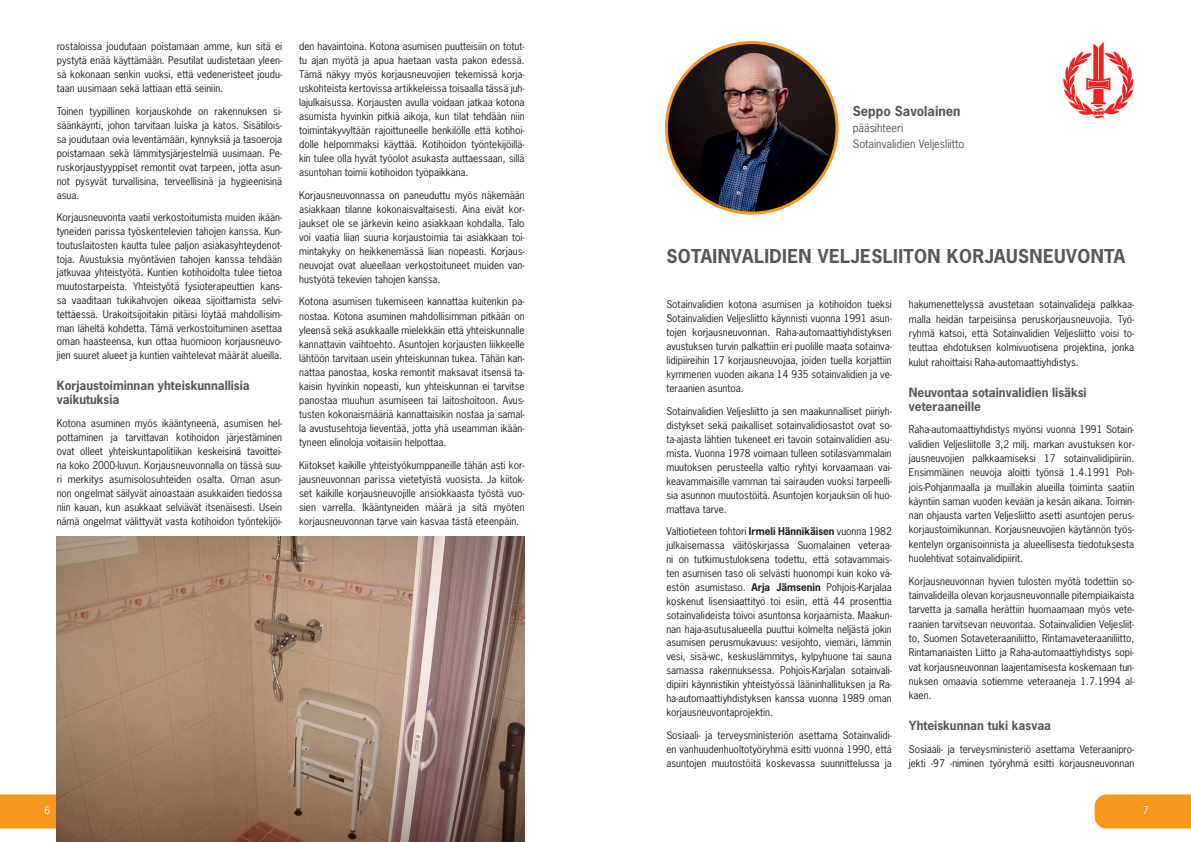
<style>
.page{position:relative;width:1191px;height:842px;background:#fff}
.page>*{position:absolute;margin:0;border:0;box-sizing:border-box;transform-origin:0 0}
.t1{font:700 18px "News Gothic Std";letter-spacing:.02em;color:#57585a}
.t2{font:700 13px "News Gothic Std";color:#57585a}
.t3{font:700 12px/14px "News Gothic Std";color:#57585a}
.t4{font:11px/16px "News Gothic Std";color:#57585a}
.t5{font:10px/14px "News Gothic Std";color:#231f20;text-align:justify}
.t6{font:10px "News Gothic Std";color:#fff}
.s1{font-weight:700}
</style>
<div class="page">
<div style="left:1094px;top:794px;width:97px;height:34px;background:#f7981d"></div>
<div style="left:0;top:794px;width:57px;height:34px;background:#f7981d"></div>
<img style="left:57px;top:537px;width:467px;height:305px">
<img style="left:667px;top:43px;width:170px;height:170px">
<img style="left:1063px;top:42px;width:71px;height:77px">
<p class="t5" style="left:57px;top:39px;width:227px">rostaloissa joudutaan poistamaan amme, kun sitä ei pystytä enää käyttämään. Pesutilat uudistetaan yleen&shy;sä kokonaan senkin vuoksi, että vedeneristeet joudu&shy;taan uusimaan sekä lattiaan että seiniin.</p>
<p class="t5" style="left:57px;top:104px;width:227px">Toinen tyypillinen korjauskohde on rakennuksen si&shy;säänkäynti, johon tarvitaan luiska ja katos. Sisätilois&shy;sa joudutaan ovia leventämään, kynnyksiä ja tasoeroja poistamaan sekä lämmitysjärjestelmiä uusimaan. Pe&shy;ruskorjaustyyppiset remontit ovat tarpeen, jotta asun&shy;not pysyvät turvallisina, terveellisinä ja hygieenisinä asua.</p>
<p class="t5" style="left:57px;top:210px;width:227px">Korjausneuvonta vaatii verkostoitumista muiden ikään&shy;tyneiden parissa työskentelevien tahojen kanssa. Kun&shy;toutuslaitosten kautta tulee paljon asiakasyhteydenot&shy;toja. Avustuksia myöntävien tahojen kanssa tehdään jatkuvaa yhteistyötä. Kuntien kotihoidolta tulee tietoa muutostarpeista. Yhteistyötä fysioterapeuttien kans&shy;sa vaaditaan tukikahvojen oikeaa sijoittamista selvi&shy;tettäessä. Urakoitsijoitakin pitäisi löytää mahdollisim&shy;man läheltä kohdetta. Tämä verkostoituminen asettaa oman haasteensa, kun ottaa huomioon korjausneuvo&shy;jien suuret alueet ja kuntien vaihtelevat määrät alueilla.</p>
<p class="t3" style="left:57px;top:379px;width:194px">Korjaustoiminnan yhteiskunnallisia vaikutuksia</p>
<p class="t5" style="left:57px;top:416px;width:227px">Kotona asuminen myös ikääntyneenä, asumisen hel&shy;pottaminen ja tarvittavan kotihoidon järjestäminen ovat olleet yhteiskuntapolitiikan keskeisinä tavoittei&shy;na koko 2000-luvun. Korjausneuvonnalla on tässä suu&shy;ri merkitys asumisolosuhteiden osalta. Oman asun&shy;non ongelmat säilyvät ainoastaan asukkaiden tiedossa niin kauan, kun asukkaat selviävät itsenäisesti. Usein nämä ongelmat välittyvät vasta kotihoidon työntekijöi-</p>
<p class="t5" style="left:299px;top:39px;width:227px">den havaintoina. Kotona asumisen puutteisiin on totut&shy;tu ajan myötä ja apua haetaan vasta pakon edessä.<br>Tämä näkyy myös korjausneuvojien tekemissä korja&shy;uskohteista kertovissa artikkeleissa toisaalla tässä juh&shy;lajulkaisussa. Korjausten avulla voidaan jatkaa kotona asumista hyvinkin pitkiä aikoja, kun tilat tehdään niin toimintakyvyltään rajoittuneelle henkilölle että kotihoi&shy;dolle helpommaksi käyttää. Kotihoidon työntekijöillä&shy;kin tulee olla hyvät työolot asukasta auttaessaan, sillä asuntohan toimii kotihoidon työpaikkana.</p>
<p class="t5" style="left:299px;top:188px;width:227px">Korjausneuvonnassa on paneuduttu myös näkemään asiakkaan tilanne kokonaisvaltaisesti. Aina eivät kor&shy;jaukset ole se järkevin keino asiakkaan kohdalla. Talo voi vaatia liian suuria korjaustoimia tai asiakkaan toi&shy;mintakyky on heikkenemässä liian nopeasti. Korjaus&shy;neuvojat ovat alueellaan verkostoituneet muiden van&shy;hustyötä tekevien tahojen kanssa.</p>
<p class="t5" style="left:299px;top:294px;width:227px">Kotona asumisen tukemiseen kannattaa kuitenkin pa&shy;nostaa. Kotona asuminen mahdollisimman pitkään on yleensä sekä asukkaalle mielekkäin että yhteiskunnalle kannattavin vaihtoehto. Asuntojen korjausten liikkeelle lähtöön tarvitaan usein yhteiskunnan tukea. Tähän kan&shy;nattaa panostaa, koska remontit maksavat itsensä ta&shy;kaisin hyvinkin nopeasti, kun yhteiskunnan ei tarvitse panostaa muuhun asumiseen tai laitoshoitoon. Avus&shy;tusten kokonaismääriä kannattaisikin nostaa ja samal&shy;la avustusehtoja lieventää, jotta yhä useamman ikään&shy;tyneen elinoloja voitaisiin helpottaa.</p>
<p class="t5" style="left:299px;top:458px;width:227px">Kiitokset kaikille yhteistyökumppaneille tähän asti kor&shy;jausneuvonnan parissa vietetyistä vuosista. Ja kiitok&shy;set kaikille korjausneuvojille ansiokkaasta työstä vuo&shy;sien varrella. Ikääntyneiden määrä ja sitä myöten korjausneuvonnan tarve vain kasvaa tästä eteenpäin.</p>
<h2 class="t2" style="left:853px;top:102px;width:109px">Seppo Savolainen</h2>
<p class="t4" style="left:853px;top:120px;width:113px">pääsihteeri<br>Sotainvalidien Veljesliitto</p>
<h1 class="t1" style="left:666px;top:245px;width:460px">SOTAINVALIDIEN VELJESLIITON KORJAUSNEUVONTA</h1>
<p class="t5" style="left:909px;top:297px;width:227px;line-height:14.3px">hakumenettelyssä avustetaan sotainvalideja palkkaa&shy;malla heidän tarpeisiinsa peruskorjausneuvojia. Työ&shy;ryhmä katsoi, että Sotainvalidien Veljesliitto voisi to&shy;teuttaa ehdotuksen kolmivuotisena projektina, jonka kulut rahoittaisi Raha-automaattiyhdistys.</p>
<p class="t3" style="left:909px;top:385px;width:179px">Neuvontaa sotainvalidien lisäksi veteraaneille</p>
<p class="t5" style="left:909px;top:422px;width:227px;line-height:14.3px">Raha-automaattiyhdistys myönsi vuonna 1991 Sotain&shy;validien Veljesliitolle 3,2 milj. markan avustuksen kor&shy;jausneuvojien palkkaamiseksi 17 sotainvalidipiiriin.<br>Ensimmäinen neuvoja aloitti työnsä 1.4.1991 Poh&shy;jois-Pohjanmaalla ja muillakin alueilla toiminta saatiin käyntiin saman vuoden kevään ja kesän aikana. Toimin&shy;nan ohjausta varten Veljesliitto asetti asuntojen perus&shy;korjaustoimikunnan. Korjausneuvojien käytännön työs&shy;kentelyn organisoinnista ja alueellisesta tiedotuksesta huolehtivat sotainvalidipiirit.</p>
<p class="t5" style="left:909px;top:574px;width:227px;line-height:14.3px">Korjausneuvonnan hyvien tulosten myötä todettiin so&shy;tainvalideilla olevan korjausneuvonnalle pitempiaikaista tarvetta ja samalla herättiin huomaamaan myös vete&shy;raanien tarvitsevan neuvontaa. Sotainvalidien Veljesliit&shy;to, Suomen Sotaveteraaniliitto, Rintamaveteraaniliitto, Rintamanaisten Liitto ja Raha-automaattiyhdistys sopi&shy;vat korjausneuvonnan laajentamisesta koskemaan tun&shy;nuksen omaavia sotiemme veteraaneja 1.7.1994 al&shy;kaen.</p>
<p class="t3" style="left:909px;top:718px;width:144px">Yhteiskunnan tuki kasvaa</p>
<p class="t5" style="left:909px;top:742px;width:227px">Sosiaali- ja terveysministeriö asettama Veteraanipro&shy;jekti -97 -niminen työryhmä esitti korjausneuvonnan</p>
<p class="t5" style="left:666px;top:297px;width:227px">Sotainvalidien kotona asumisen ja kotihoidon tueksi Sotainvalidien Veljesliitto käynnisti vuonna 1991 asun&shy;tojen korjausneuvonnan. Raha-automaattiyhdistyksen avustuksen turvin palkattiin eri puolille maata sotainva&shy;lidipiireihin 17 korjausneuvojaa, joiden tuella korjattiin kymmenen vuoden aikana 14 935 sotainvalidien ja ve&shy;teraanien asuntoa.</p>
<p class="t5" style="left:666px;top:404px;width:227px">Sotainvalidien Veljesliitto ja sen maakunnalliset piiriyh&shy;distykset sekä paikalliset sotainvalidiosastot ovat so&shy;ta-ajasta lähtien tukeneet eri tavoin sotainvalidien asu&shy;mista. Vuonna 1978 voimaan tulleen sotilasvammalain muutoksen perusteella valtio ryhtyi korvaamaan vai&shy;keavammaisille vamman tai sairauden vuoksi tarpeelli&shy;sia asunnon muutostöitä. Asuntojen korjauksiin oli huo&shy;mattava tarve.</p>
<p class="t5" style="left:666px;top:524px;width:227px">Valtiotieteen tohtori <span class="s1">Irmeli Hännikäisen</span> vuonna 1982 julkaisemassa väitöskirjassa Suomalainen veteraa&shy;ni on tutkimustuloksena todettu, että sotavammais&shy;ten asumisen taso oli selvästi huonompi kuin koko vä&shy;estön asumistaso. <span class="s1">Arja Jämsenin</span> Pohjois-Karjalaa koskenut lisensiaattityö toi esiin, että 44 prosenttia sotainvalideista toivoi asuntonsa korjaamista. Maakun&shy;nan haja-asutusalueella puuttui kolmelta neljästä jokin asumisen perusmukavuus: vesijohto, viemäri, lämmin vesi, sisä-wc, keskuslämmitys, kylpyhuone tai sauna samassa rakennuksessa. Pohjois-Karjalan sotainvali&shy;dipiiri käynnistikin yhteistyössä lääninhallituksen ja Ra&shy;ha-automaattiyhdistyksen kanssa vuonna 1989 oman korjausneuvontaprojektin.</p>
<p class="t5" style="left:666px;top:728px;width:227px">Sosiaali- ja terveysministeriön asettama Sotainvalidi&shy;en vanhuudenhuoltotyöryhmä esitti vuonna 1990, että asuntojen muutostöitä koskevassa suunnittelussa ja</p>
<p class="t6" style="left:45px;top:804px;width:7px">6</p>
<p class="t6" style="left:1142px;top:804px;width:7px">7</p>
</div>
